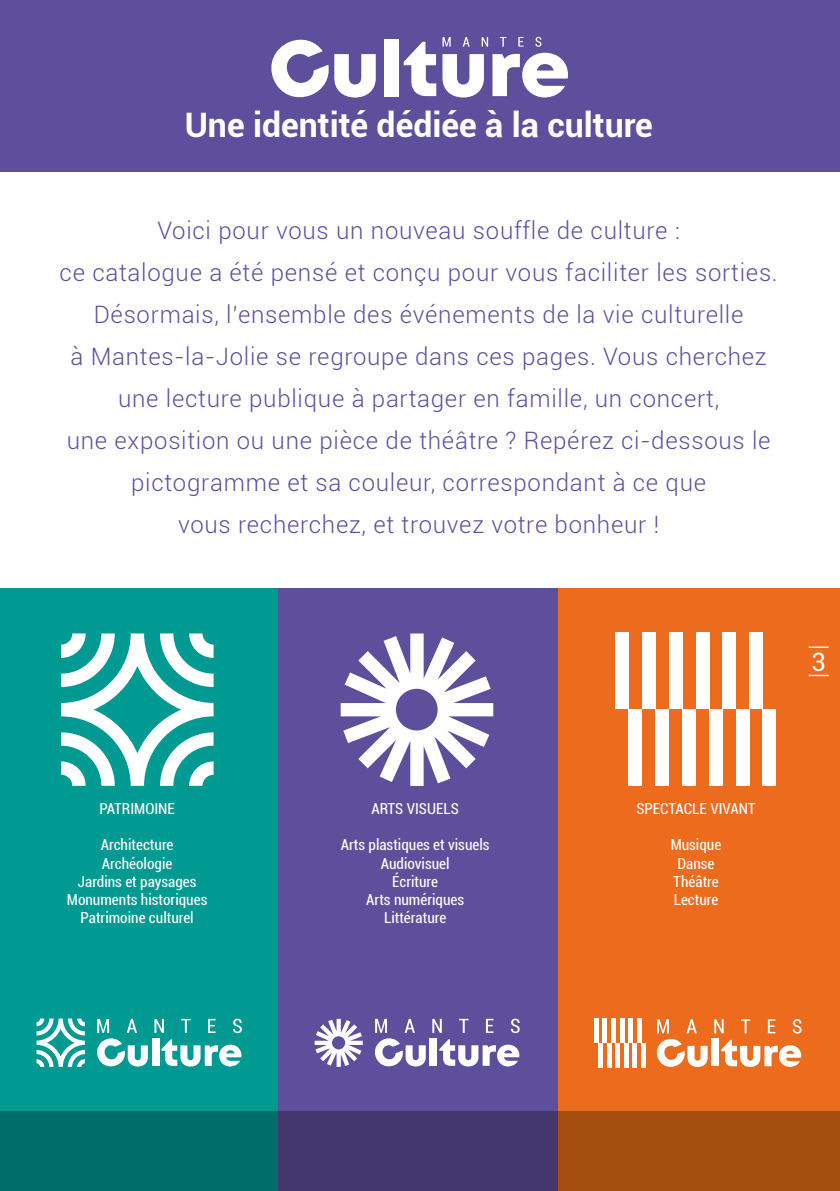
<style>
.page{position:relative;width:840px;height:1191px;background:#fff}
.page>*{position:absolute;margin:0;border:0;box-sizing:border-box;transform-origin:0 0}
.t1{font:700 33.8px "Roboto";color:#fff}
.t2{font:25.4px "Roboto";color:#fff}
.t3{font:300 24px/42px "Roboto";letter-spacing:.03em;color:#5e4f9c;text-align:center}
.t4{font:condensed 15.2px/18.2px "Roboto";color:#fff;text-align:center}
</style>
<div class="page">
<div style="left:0;top:0;width:839px;height:171px;background:#5e4f9c"></div>
<div style="left:0;top:588px;width:278px;height:523px;background:#009a93"></div>
<div style="left:0;top:1111px;width:278px;height:80px;background:#006e68"></div>
<div style="left:278px;top:588px;width:279px;height:523px;background:#5e4f9c"></div>
<div style="left:278px;top:1111px;width:279px;height:80px;background:#44376e"></div>
<div style="left:557px;top:588px;width:282px;height:523px;background:#ed6b1c"></div>
<div style="left:557px;top:1111px;width:282px;height:80px;background:#a34d0f"></div>
<svg style="left:340px;top:633px;width:153px;height:153px"></svg>
<svg style="left:61px;top:633px;width:152px;height:153px"></svg>
<div style="left:628px;top:709px;width:13px;height:77px;background:#fff"></div>
<div style="left:655px;top:709px;width:13px;height:77px;background:#fff"></div>
<div style="left:682px;top:709px;width:13px;height:77px;background:#fff"></div>
<div style="left:708px;top:709px;width:14px;height:77px;background:#fff"></div>
<div style="left:735px;top:709px;width:13px;height:77px;background:#fff"></div>
<div style="left:762px;top:709px;width:13px;height:77px;background:#fff"></div>
<div style="left:615px;top:632px;width:13px;height:77px;background:#fff"></div>
<div style="left:641px;top:632px;width:14px;height:77px;background:#fff"></div>
<div style="left:668px;top:632px;width:14px;height:77px;background:#fff"></div>
<div style="left:695px;top:632px;width:13px;height:77px;background:#fff"></div>
<div style="left:722px;top:632px;width:13px;height:77px;background:#fff"></div>
<div style="left:749px;top:632px;width:13px;height:77px;background:#fff"></div>
<hr style="left:598px;top:1043px;width:4px;height:24px;background:#fff">
<div style="left:606px;top:1043px;width:5px;height:24px;background:#fff"></div>
<hr style="left:615px;top:1043px;width:4px;height:24px;background:#fff">
<div style="left:623px;top:1043px;width:5px;height:24px;background:#fff"></div>
<hr style="left:632px;top:1043px;width:4px;height:24px;background:#fff">
<div style="left:640px;top:1043px;width:5px;height:24px;background:#fff"></div>
<hr style="left:594px;top:1018px;width:4px;height:25px;background:#fff">
<hr style="left:602px;top:1018px;width:4px;height:25px;background:#fff">
<hr style="left:611px;top:1018px;width:4px;height:25px;background:#fff">
<svg style="left:620px;top:1018px;width:3px;height:25px"></svg>
<hr style="left:628px;top:1018px;width:4px;height:25px;background:#fff">
<svg style="left:637px;top:1018px;width:3px;height:25px"></svg>
<svg style="left:714px;top:1019px;width:9px;height:14px"></svg>
<svg style="left:741px;top:1019px;width:9px;height:14px"></svg>
<svg style="left:767px;top:1019px;width:8px;height:14px"></svg>
<svg style="left:792px;top:1019px;width:9px;height:14px"></svg>
<div style="left:711px;top:1038px;width:7px;height:28px;background:#fff"></div>
<svg style="left:721px;top:1039px;width:79px;height:28px"></svg>
<svg style="left:656px;top:1019px;width:51px;height:48px"></svg>
<svg style="left:36px;top:1018px;width:49px;height:49px"></svg>
<svg style="left:154px;top:1019px;width:10px;height:14px"></svg>
<svg style="left:181px;top:1019px;width:9px;height:14px"></svg>
<svg style="left:208px;top:1019px;width:7px;height:14px"></svg>
<svg style="left:233px;top:1018px;width:9px;height:15px"></svg>
<div style="left:152px;top:1038px;width:7px;height:27px;background:#fff"></div>
<svg style="left:161px;top:1039px;width:80px;height:27px"></svg>
<svg style="left:97px;top:1019px;width:51px;height:48px"></svg>
<svg style="left:432px;top:1018px;width:9px;height:14px"></svg>
<svg style="left:459px;top:1018px;width:9px;height:14px"></svg>
<svg style="left:486px;top:1018px;width:7px;height:14px"></svg>
<svg style="left:510px;top:1018px;width:9px;height:15px"></svg>
<div style="left:429px;top:1038px;width:7px;height:27px;background:#fff"></div>
<svg style="left:439px;top:1039px;width:80px;height:27px"></svg>
<svg style="left:375px;top:1018px;width:50px;height:49px"></svg>
<svg style="left:314px;top:1018px;width:48px;height:48px"></svg>
<svg style="left:442px;top:37px;width:8px;height:10px"></svg>
<svg style="left:462px;top:37px;width:7px;height:10px"></svg>
<svg style="left:481px;top:37px;width:7px;height:10px"></svg>
<svg style="left:500px;top:37px;width:6px;height:10px"></svg>
<svg style="left:518px;top:37px;width:5px;height:10px"></svg>
<svg style="left:535px;top:37px;width:6px;height:10px"></svg>
<div style="left:384px;top:39px;width:14px;height:57px;background:#fff"></div>
<svg style="left:403px;top:42px;width:33px;height:54px"></svg>
<svg style="left:442px;top:54px;width:41px;height:43px"></svg>
<svg style="left:492px;top:53px;width:75px;height:45px"></svg>
<svg style="left:271px;top:39px;width:104px;height:59px"></svg>
<svg style="left:808px;top:675px;width:20px;height:1px"></svg>
<hr style="left:808px;top:646px;width:20px;height:2px;background:#fff">
<h1 class="t1" style="left:185px;top:101px;width:469px">Une identité dédiée à la culture</h1>
<p class="t3" style="left:60px;top:209px;width:719px">Voici pour vous un nouveau souffle de culture :<br>ce catalogue a été pensé et conçu pour vous faciliter les sorties.<br>Désormais, l’ensemble des événements de la vie culturelle<br>à Mantes-la-Jolie se regroupe dans ces pages. Vous cherchez une lecture publique à partager en famille, un concert,<br>une exposition ou une pièce de théâtre ? Repérez ci-dessous le pictogramme et sa couleur, correspondant à ce que<br>vous recherchez, et trouvez votre bonheur !</p>
<p class="t2" style="left:811px;top:644px;width:16px">3</p>
<p class="t4" style="left:99px;top:799px;width:77px">PATRIMOINE</p>
<p class="t4" style="left:67px;top:835px;width:142px">Architecture<br>Archéologie<br>Jardins et paysages<br>Monuments historiques<br>Patrimoine culturel</p>
<p class="t4" style="left:371px;top:799px;width:89px">ARTS VISUELS</p>
<p class="t4" style="left:340px;top:835px;width:150px">Arts plastiques et visuels<br>Audiovisuel<br>Écriture<br>Arts numériques<br>Littérature</p>
<p class="t4" style="left:636px;top:799px;width:121px">SPECTACLE VIVANT</p>
<p class="t4" style="left:670px;top:835px;width:52px;text-align:left">Musique<br>Danse<br>Théâtre<br>Lecture</p>
</div>
